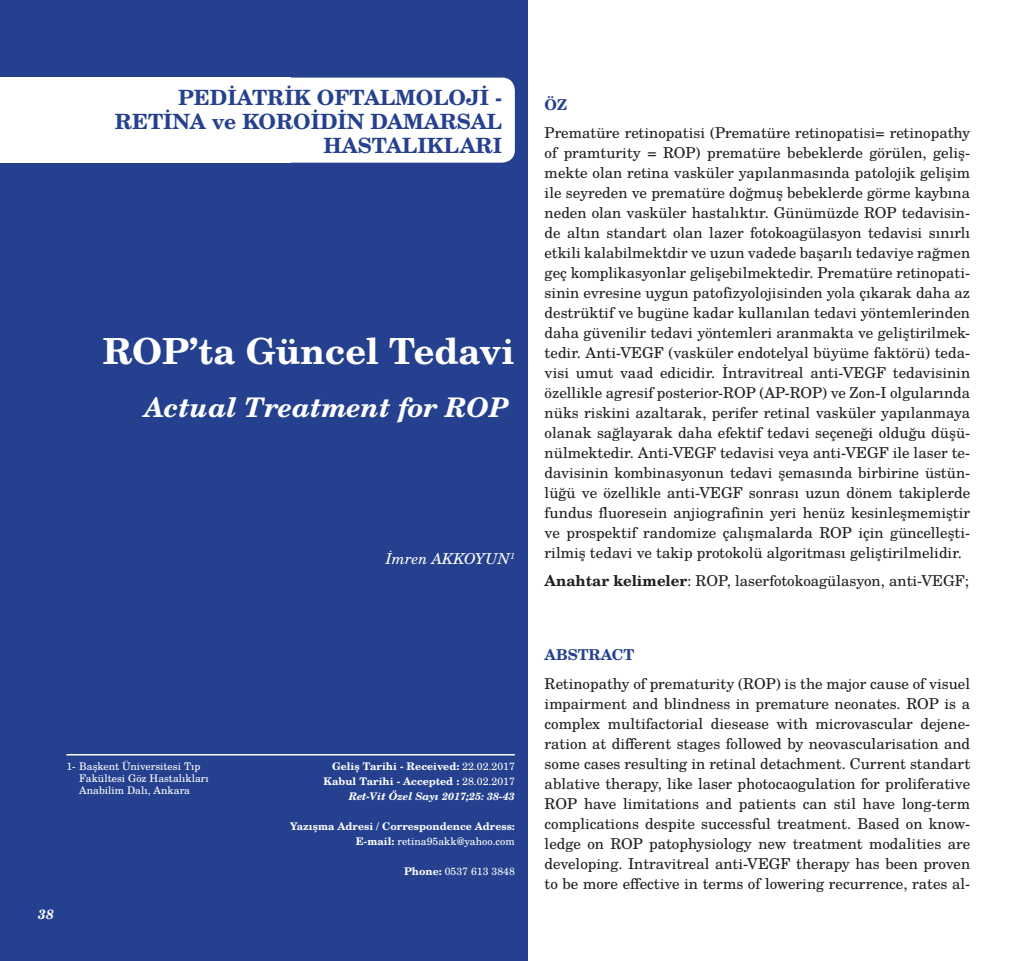
<style>
.page{position:relative;width:1034px;height:961px;background:#fff}
.page>*{position:absolute;margin:0;border:0;box-sizing:border-box;transform-origin:0 0}
.t1{font:700 36px "Te X Gyre Schola";color:#fff}
.t2{font:italic 700 27px "Te X Gyre Schola";color:#fff}
.t3{font:700 21px/24.2px "Te X Gyre Schola";color:#25408e;text-align:right}
.t4{font:15px/20px "Te X Gyre Schola";color:#231f20;text-align:justify}
.t5{font:italic 15px "Te X Gyre Schola";color:#fff}
.t6{font:700 15px "Te X Gyre Schola";color:#25408e}
.t7{font:italic 700 13.5px "Te X Gyre Schola";color:#fff}
.t8{font:700 10.5px/15px "Te X Gyre Schola";color:#fff;text-align:right}
.t9{font:10.5px/12px "Te X Gyre Schola";color:#fff}
.s1{font-weight:400}
.s2{font-style:italic}
.s3{font-weight:700}
</style>
<div class="page">
<div style="left:0;top:0;width:527px;height:961px;background:#25408e"></div>
<div style="left:0;top:78px;width:514px;height:85px;background:#fff;border-radius:13px"></div>
<div style="left:0;top:78px;width:290px;height:85px;background:#fff"></div>
<hr style="left:66px;top:754px;width:448px;height:1px;background:#fff">
<h3 class="t3" style="left:115px;top:87px;width:388px">PEDİATRİK OFTALMOLOJİ -<br>RETİNA ve KOROİDİN DAMARSAL<br>HASTALIKLARI</h3>
<h1 class="t1" style="left:103px;top:334px;width:413px">ROP’ta Güncel Tedavi</h1>
<h2 class="t2" style="left:144px;top:394px;width:366px">Actual Treatment for ROP</h2>
<p class="t5" style="left:385px;top:551px;width:131px">İmren AKKOYUN<sup>1</sup></p>
<p class="t7" style="left:38px;top:908px;width:17px">38</p>
<p class="t9" style="left:79px;top:760px;width:131px;text-indent:-13px">1- Başkent Üniversitesi Tıp<br>Fakültesi Göz Hastalıkları<br>Anabilim Dalı, Ankara</p>
<p class="t8" style="left:323px;top:759px;width:193px">Geliş Tarihi - Received: <span class="s1">22.02.2017<br></span>Kabul Tarihi - Accepted : <span class="s1">28.02.2017<br></span><span class="s2">Ret-Vit Özel Sayı 2017;25: 38-43</span></p>
<p class="t8" style="left:290px;top:819px;width:226px">Yazışma Adresi / Correspondence Adress:<br>E-mail: <span class="s1">retina95akk@yahoo.com</span></p>
<p class="t9" style="left:404px;top:865px;width:112px"><span class="s3">Phone:</span> 0537 613 3848</p>
<p class="t6" style="left:544px;top:97px;width:24px">ÖZ</p>
<p class="t4" style="left:544px;top:124px;width:427px">Prematüre retinopatisi (Prematüre retinopatisi= retinopathy of pramturity = ROP) prematüre bebeklerde görülen, geliş&shy;mekte olan retina vasküler yapılanmasında patolojik gelişim ile seyreden ve prematüre doğmuş bebeklerde görme kaybına neden olan vasküler hastalıktır. Günümüzde ROP tedavisin&shy;de altın standart olan lazer fotokoagülasyon tedavisi sınırlı etkili kalabilmektdir ve uzun vadede başarılı tedaviye rağmen geç komplikasyonlar gelişebilmektedir. Prematüre retinopati&shy;sinin evresine uygun patofizyolojisinden yola çıkarak daha az destrüktif ve bugüne kadar kullanılan tedavi yöntemlerinden daha güvenilir tedavi yöntemleri aranmakta ve geliştirilmek&shy;tedir. Anti-VEGF (vasküler endotelyal büyüme faktörü) teda&shy;visi umut vaad edicidir. İntravitreal anti-VEGF tedavisinin özellikle agresif posterior-ROP (AP-ROP) ve Zon-I olgularında nüks riskini azaltarak, perifer retinal vasküler yapılanmaya olanak sağlayarak daha efektif tedavi seçeneği olduğu düşü&shy;nülmektedir. Anti-VEGF tedavisi veya anti-VEGF ile laser te&shy;davisinin kombinasyonun tedavi şemasında birbirine üstün&shy;lüğü ve özellikle anti-VEGF sonrası uzun dönem takiplerde fundus fluoresein anjiografinin yeri henüz kesinleşmemiştir ve prospektif randomize çalışmalarda ROP için güncelleşti&shy;rilmiş tedavi ve takip protokolü algoritması geliştirilmelidir.</p>
<p class="t4" style="left:544px;top:572px;width:425px"><span class="s3">Anahtar kelimeler</span>: ROP, laserfotokoagülasyon, anti-VEGF;</p>
<p class="t6" style="left:544px;top:648px;width:91px">ABSTRACT</p>
<p class="t4" style="left:544px;top:674px;width:427px">Retinopathy of prematurity (ROP) is the major cause of visuel impairment and blindness in prematu re neonates. ROP is a complex multifactorial diesease with microvascular dejene&shy;ration at different stages followed by neovascularisation and some cases resulting in retinal detachment. Current standart ablative therapy, like laser photocaogulation for proliferative ROP have limitations and patients can stil have long-term complications despite successful treatment. Based on know&shy;ledge on ROP patophysiology new treatment modalities are developing. Intravitreal anti-VEGF therapy has been proven to be more effective in terms of lowering recurrence, rates al-</p>
</div>
